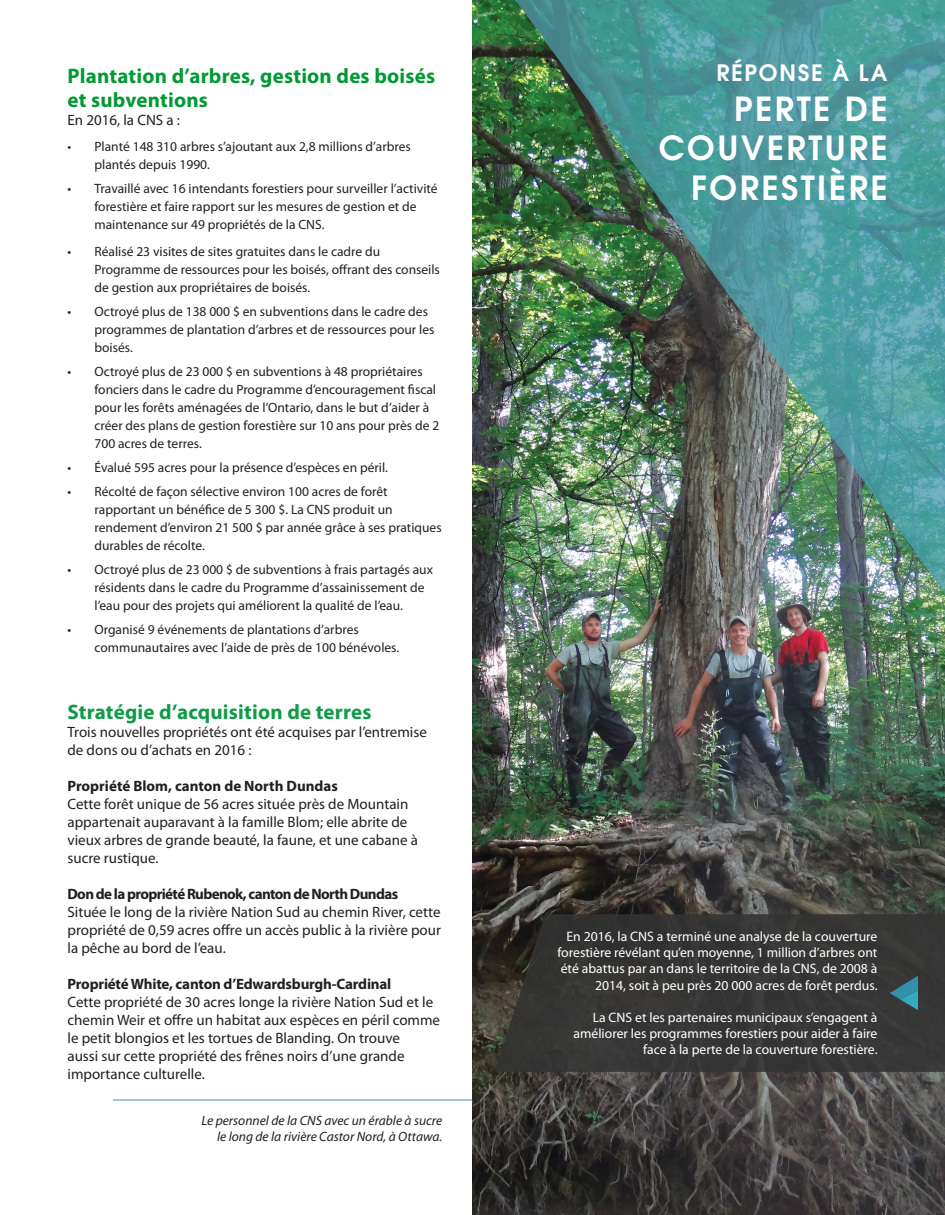
<style>
.page{position:relative;width:945px;height:1215px;background:#fff}
.page>*{position:absolute;margin:0;border:0;box-sizing:border-box;transform-origin:0 0}
._11_13_Body{font:700 33.15px "Te X Gyre Adventor";letter-spacing:.075em;color:#fff}
._11_13_Body-2{font:700 22.5px "Te X Gyre Adventor";letter-spacing:.075em;color:#fff}
._11_13_Body-3{font:700 21px/24px "Myriad Pro";letter-spacing:.01em;color:#093}
._11_13_Body-4{font:700 21px "Myriad Pro";letter-spacing:.01em;color:#129a48}
._11_13_Body-5{font:15px/18px "Myriad Pro";color:#231f20}
._11_13_Body-6{font:700 15px "Myriad Pro";letter-spacing:-.015em;color:#231f20}
._11_13_Body-7{font:700 15px "Myriad Pro";letter-spacing:-.04em;color:#231f20}
._11_13_Body-8{font:13.65px/16.2px "Myriad Pro";color:#fff;text-align:right}
.t1{font:13.5px/18px "Myriad Pro";color:#231f20}
.Caption{font:italic 13.5px/16.2px "Myriad Pro";color:#231f20;text-align:right}
</style>
<div class="page">
<img style="left:472px;top:0;width:473px;height:1215px">
<hr style="left:113px;top:1100px;width:359px;height:1px;background:#4490a2">
<div style="left:495px;top:914px;width:450px;height:158px;background:#363635"></div>
<svg style="left:890px;top:976px;width:28px;height:34px"></svg>
<p class="_11_13_Body-3" style="left:68px;top:63px;width:369px">Plantation d’arbres, gestion des boisés et subventions</p>
<p class="_11_13_Body-5" style="left:68px;top:111px;width:114px">En 2016, la CNS a :</p>
<p class="t1" style="left:94px;top:138px;width:318px;text-indent:-27px">• Planté 148 310 arbres s’ajoutant aux 2,8 millions d’arbres plantés depuis 1990.</p>
<p class="t1" style="left:94px;top:180px;width:345px;text-indent:-27px">• Travaillé avec 16 intendants forestiers pour surveiller l’activité forestière et faire rapport sur les mesures de gestion et de maintenance sur 49 propriétés de la CNS.</p>
<p class="t1" style="left:94px;top:243px;width:347px;text-indent:-27px">• Réalisé 23 visites de sites gratuites dans le cadre du<br>Programme de ressources pour les boisés, offrant des conseils de gestion aux propriétaires de boisés.</p>
<p class="t1" style="left:94px;top:303px;width:341px;text-indent:-27px">• Octroyé plus de 138 000 $ en subventions dans le cadre des programmes de plantation d’arbres et de ressources pour les boisés.</p>
<p class="t1" style="left:94px;top:363px;width:346px;text-indent:-27px">• Octroyé plus de 23 000 $ en subventions à 48 propriétaires fonciers dans le cadre du Programme d’encouragement fiscal pour les forêts aménagées de l’Ontario, dans le but d’aider à créer des plans de gestion forestière sur 10 ans pour près de 2<br>700 acres de terres.</p>
<p class="t1" style="left:68px;top:459px;width:322px">• Évalué 595 acres pour la présence d’espèces en péril.</p>
<p class="t1" style="left:94px;top:483px;width:349px;text-indent:-27px">• Récolté de façon sélective environ 100 acres de forêt rapportant un bénéfice de 5 300 $. La CNS produit un rendement d’environ 21 500 $ par année grâce à ses pratiques durables de récolte.</p>
<p class="t1" style="left:94px;top:561px;width:340px;text-indent:-27px">• Octroyé plus de 23 000 $ de subventions à frais partagés aux résidents dans le cadre du Programme d’assainissement de l’eau pour des projets qui améliorent la qualité de l’eau.</p>
<p class="t1" style="left:94px;top:621px;width:306px;text-indent:-27px">• Organisé 9 événements de plantations d’arbres communautaires avec l’aide de près de 100 bénévoles.</p>
<p class="_11_13_Body-4" style="left:68px;top:698px;width:306px">Stratégie d’acquisition de terres</p>
<p class="_11_13_Body-5" style="left:68px;top:723px;width:361px">Trois nouvelles propriétés ont été acquises par l’entremise de dons ou d’achats en 2016 :</p>
<p class="_11_13_Body-6" style="left:68px;top:776px;width:272px">Propriété Blom, canton de North Dundas</p>
<p class="_11_13_Body-5" style="left:68px;top:795px;width:352px">Cette forêt unique de 56 acres située près de Mountain appartenait auparavant à la famille Blom; elle abrite de vieux arbres de grande beauté, la faune, et une cabane à sucre rustique.</p>
<p class="_11_13_Body-7" style="left:68px;top:884px;width:332px">Don de la propriété Rubenok, canton de North Dundas</p>
<p class="_11_13_Body-5" style="left:68px;top:903px;width:375px;text-align:justify">Située le long de la rivière Nation Sud au chemin River, cette propriété de 0,59 acres offre un accès public à la rivière pour la pêche au bord de l’eau.</p>
<p class="_11_13_Body-6" style="left:68px;top:974px;width:325px">Propriété White, canton d’Edwardsburgh-Cardinal</p>
<p class="_11_13_Body-5" style="left:68px;top:993px;width:374px">Cette propriété de 30 acres longe la rivière Nation Sud et le chemin Weir et offre un habitat aux espèces en péril comme le petit blongios et les tortues de Blanding. On trouve<br>aussi sur cette propriété des frênes noirs d’une grande importance culturelle.</p>
<p class="Caption" style="left:202px;top:1112px;width:242px">Le personnel de la CNS avec un érable à sucre le long de la rivière Castor Nord, à Ottawa.</p>
<p class="_11_13_Body-2" style="left:716px;top:53px;width:173px">RÉPONSE À LA</p>
<p class="_11_13_Body" style="left:734px;top:80px;width:155px">PERTE DE</p>
<p class="_11_13_Body" style="left:659px;top:120px;width:230px">COUVERTURE</p>
<p class="_11_13_Body" style="left:691px;top:159px;width:198px">FORESTIÈRE</p>
<p class="_11_13_Body-8" style="left:557px;top:928px;width:322px">En 2016, la CNS a terminé une analyse de la couverture forestière révélant qu’en moyenne, 1 million d’arbres ont été abattus par an dans le territoire de la CNS, de 2008 à 2014, soit à peu près 20 000 acres de forêt perdus.</p>
<p class="_11_13_Body-8" style="left:574px;top:1009px;width:306px">La CNS et les partenaires municipaux s’engagent à améliorer les programmes forestiers pour aider à faire face à la perte de la couverture forestière.</p>
</div>
